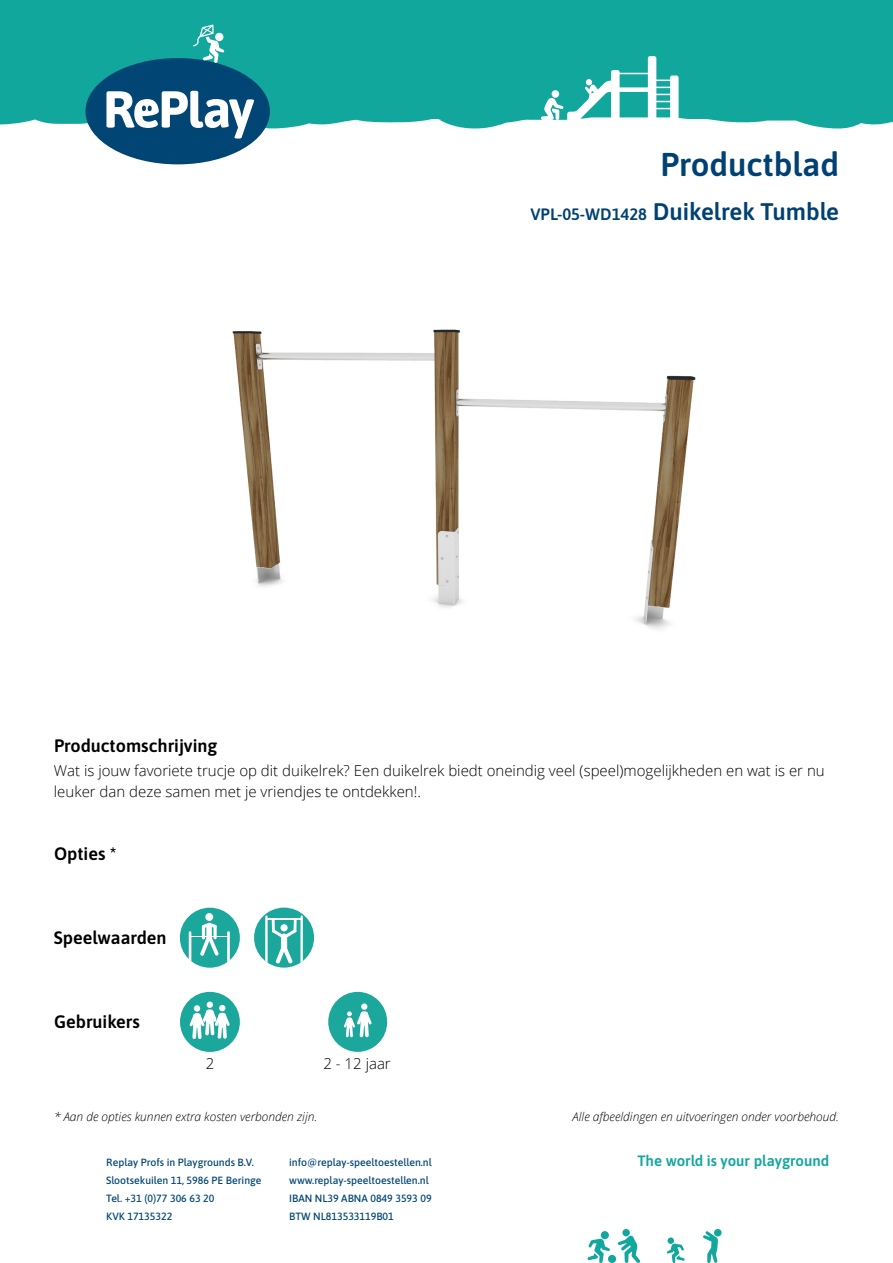
<style>
.page{position:relative;width:893px;height:1263px;background:#fff}
.page>*{position:absolute;margin:0;border:0;box-sizing:border-box;transform-origin:0 0}
.t1{font:600 33px "Asap";color:#004173}
.t2{font:600 24px "Asap";color:#004173}
.t3{font:600 18px "Asap";color:#000}
.t4{font:300 15px/21px "Open Sans";color:#000}
.t5{font:600 15px "Asap";color:#12a79d}
.t6{font:italic 300 12px "Open Sans";color:#000}
.t7{font:500 10.5px/18px "Asap";color:#014575}
.s1{font-size:16.5px}
</style>
<div class="page">
<div style="left:0;top:0;width:893px;height:129px;background:#12a79d"></div>
<svg style="left:703px;top:1229px;width:18px;height:34px"></svg>
<div style="left:608px;top:1255px;width:8px;height:8px;background:#12a79d;border-radius:50%"></div>
<div style="left:601px;top:1231px;width:8px;height:8px;background:#12a79d;border-radius:50%"></div>
<svg style="left:587px;top:1238px;width:23px;height:25px"></svg>
<div style="left:668px;top:1237px;width:6px;height:7px;background:#12a79d;border-radius:50%"></div>
<svg style="left:667px;top:1243px;width:18px;height:20px"></svg>
<svg style="left:618px;top:1235px;width:22px;height:28px"></svg>
<div style="left:622px;top:1229px;width:8px;height:7px;background:#12a79d;border-radius:50%"></div>
<svg style="left:85px;top:24px;width:185px;height:140px"></svg>
<hr style="left:615px;top:73px;width:35px;height:1px;background:#fff">
<div style="left:615px;top:87px;width:35px;height:5px;background:#fff"></div>
<svg style="left:648px;top:56px;width:31px;height:64px"></svg>
<svg style="left:541px;top:70px;width:79px;height:50px"></svg>
<div style="left:552px;top:90px;width:7px;height:8px;background:#fff;border-radius:50%"></div>
<div style="left:180px;top:992px;width:60px;height:60px;background:#1ca79d;border-radius:50%"></div>
<div style="left:206px;top:1001px;width:7px;height:7px;background:#74c9c3;border-radius:50%"></div>
<div style="left:207px;top:1001px;width:6px;height:7px;background:#fff;border-radius:50%"></div>
<svg style="left:189px;top:1005px;width:41px;height:34px"></svg>
<div style="left:328px;top:992px;width:59px;height:60px;background:#1ca79d;border-radius:50%"></div>
<div style="left:361px;top:1003px;width:6px;height:7px;background:#fff;border-radius:50%"></div>
<svg style="left:344px;top:1011px;width:28px;height:27px"></svg>
<img style="left:232px;top:329px;width:464px;height:301px">
<div style="left:180px;top:908px;width:60px;height:60px;background:#1ca79d;border-radius:50%"></div>
<div style="left:206px;top:923px;width:6px;height:17px;background:#fff;border-radius:3px"></div>
<div style="left:205px;top:913px;width:8px;height:8px;background:#fff;border-radius:50%"></div>
<svg style="left:200px;top:934px;width:19px;height:22px"></svg>
<hr style="left:190px;top:936px;width:39px;height:1px;background:#fff">
<hr style="left:202px;top:925px;width:3px;height:14px;background:#fff;border-radius:2px">
<svg style="left:202px;top:922px;width:14px;height:6px"></svg>
<svg style="left:213px;top:925px;width:4px;height:14px"></svg>
<svg style="left:227px;top:931px;width:3px;height:31px"></svg>
<svg style="left:189px;top:931px;width:2px;height:30px"></svg>
<div style="left:254px;top:908px;width:60px;height:60px;background:#1ca79d;border-radius:50%"></div>
<svg style="left:265px;top:915px;width:38px;height:49px"></svg>
<h1 class="t1" style="left:660px;top:142px;width:180px">Productblad</h1>
<h3 class="t3" style="left:54px;top:733px;width:165px">Productomschrijving</h3>
<p class="t2" style="left:530px;top:195px;width:310px"><span class="s1">VPL-05-WD1428</span> Duikelrek Tumble</p>
<p class="t4" style="left:54px;top:760px;width:772px">Wat is jouw favoriete trucje op dit duikelrek? Een duikelrek biedt oneindig veel (speel)mogelijkheden en wat is er nu leuker dan deze samen met je vriendjes te ontdekken!.</p>
<h3 class="t3" style="left:54px;top:841px;width:64px">Opties *</h3>
<h3 class="t3" style="left:54px;top:925px;width:114px">Speelwaarden</h3>
<h3 class="t3" style="left:54px;top:1009px;width:87px">Gebruikers</h3>
<p class="t4" style="left:206px;top:1053px;width:10px">2</p>
<p class="t4" style="left:323px;top:1053px;width:69px">2 - 12 jaar</p>
<p class="t6" style="left:54px;top:1108px;width:265px">* Aan de opties kunnen extra kosten verbonden zijn.</p>
<p class="t6" style="left:573px;top:1108px;width:268px">Alle afbeeldingen en uitvoeringen onder voorbehoud.</p>
<p class="t7" style="left:106px;top:1153px;width:157px">Replay Profs in Playgrounds B.V.<br>Slootsekuilen 11, 5986 PE Beringe<br>Tel. +31 (0)77 306 63 20<br>KVK 17135322</p>
<p class="t7" style="left:289px;top:1153px;width:144px">info@replay-speeltoestellen.nl www.replay-speeltoestellen.nl<br>IBAN NL39 ABNA 0849 3593 09<br>BTW NL813533119B01</p>
<h3 class="t5" style="left:638px;top:1151px;width:193px">The world is your playground</h3>
</div>
